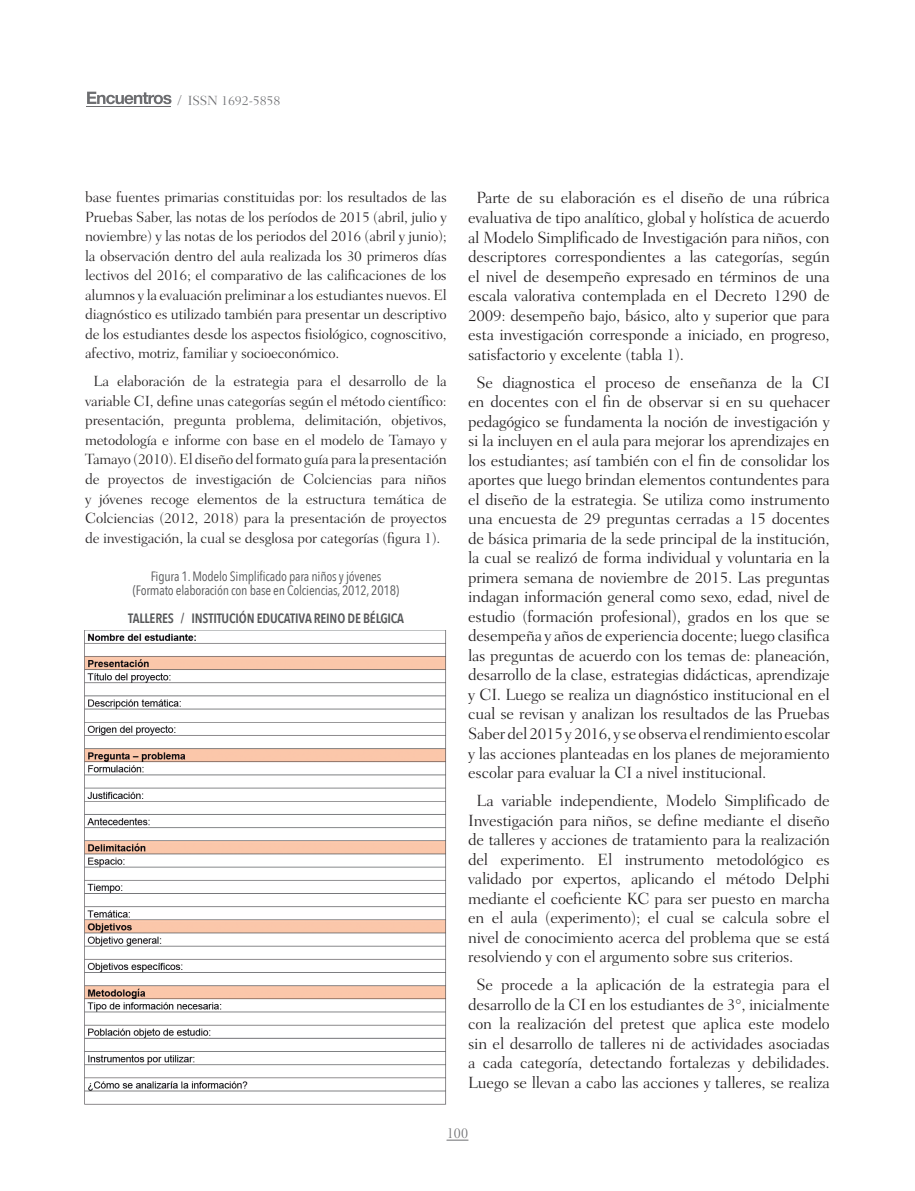
<style>
.page{position:relative;width:915px;height:1191px;background:#fff}
.page>*{position:absolute;margin:0;border:0;box-sizing:border-box;transform-origin:0 0}
.General{font:300 16.5px/19.5px "Fairfield LT Std";letter-spacing:-.015em;color:#231f20;text-align:justify}
.General-2{font:300 15px/19.5px "Fairfield LT Std";letter-spacing:-.015em;color:#231f20;text-align:justify}
.t1{font:300 15px "Fairfield LT Std";color:#6c6d70;scale:.9 1}
.Tablas_Títulos{font:13.5px "Avenir Next Condensed";letter-spacing:-.015em;color:#57585a}
.Tablas_Títulos-2{font:600 13.5px "Avenir Next Condensed";letter-spacing:-.015em;color:#57585a}
.t2{font:300 13.5px "Fairfield LT Std";letter-spacing:-.01em;color:#6c6d70}
</style>
<div class="page">
<svg style="left:87px;top:92px;width:84px;height:12px"></svg>
<hr style="left:86px;top:106px;width:85px;height:1px;background:#6c6d70">
<svg style="left:446px;top:1139px;width:22px;height:1px"></svg>
<img style="left:85px;top:630px;width:361px;height:475px">
<p class="t2" style="left:177px;top:93px;width:104px">/ ISSN 1692-5858</p>
<p class="General-2" style="left:85px;top:188px;width:363px">base fuentes primarias constituidas por: los resultados de las Pruebas Saber, las notas de los períodos de 2015 (abril, julio y noviembre) y las notas de los periodos del 2016 (abril y junio); la observación dentro del aula realizada los 30 primeros días lectivos del 2016; el comparativo de las calificaciones de los alumnos y la evaluación preliminar a los estudiantes nuevos. El diagnóstico es utilizado también para presentar un descriptivo de los estudiantes desde los aspectos fisiológico, cognoscitivo, afectivo, motriz, familiar y socioeconómico.</p>
<p class="General-2" style="left:85px;top:372px;width:363px;text-align:center">La elaboración de la estrategia para el desarrollo de la variable CI, define unas categorías según el método científico: presentación, pregunta problema, delimitación, objetivos, metodología e informe con base en el modelo de Tamayo y Tamayo (2010). El diseño del formato guía para la presentación de proyectos de investigación de Colciencias para niños y jóvenes recoge elementos de la estructura temática de Colciencias (2012, 2018) para la presentación de proyectos de investigación, la cual se desglosa por categorías (figura 1).</p>
<p class="Tablas_Títulos" style="left:151px;top:565px;width:232px">Figura 1. Modelo Simplificado para niños y jóvenes</p>
<p class="Tablas_Títulos" style="left:133px;top:578px;width:268px">(Formato elaboración con base en Colciencias, 2012, 2018)</p>
<p class="Tablas_Títulos-2" style="left:128px;top:606px;width:277px">TALLERES / INSTITUCIÓN EDUCATIVA REINO DE BÉLGICA</p>
<p class="General" style="left:468px;top:188px;width:363px;text-indent:9px">Parte de su elaboración es el diseño de una rúbrica evaluativa de tipo analítico, global y holística de acuerdo al Modelo Simplificado de Investigación para niños, con descriptores correspondientes a las categorías, según el nivel de desempeño expresado en términos de una escala valorativa contemplada en el Decreto 1290 de 2009: desempeño bajo, básico, alto y superior que para esta investigación corresponde a iniciado, en progreso, satisfactorio y excelente (tabla 1).</p>
<p class="General" style="left:468px;top:373px;width:363px;text-indent:9px">Se diagnostica el proceso de enseñanza de la CI en docentes con el fin de observar si en su quehacer pedagógico se fundamenta la noción de investigación y si la incluyen en el aula para mejorar los aprendizajes en los estudiantes; así también con el fin de consolidar los aportes que luego brindan elementos contundentes para el diseño de la estrategia. Se utiliza como instrumento una encuesta de 29 preguntas cerradas a 15 docentes de básica primaria de la sede principal de la institución, la cual se realizó de forma individual y voluntaria en la primera semana de noviembre de 2015. Las preguntas indagan información general como sexo, edad, nivel de estudio (formación profesional), grados en los que se desempeña y años de experiencia docente; luego clasifica las preguntas de acuerdo con los temas de: planeación, desarrollo de la clase, estrategias didácticas, aprendizaje y CI. Luego se realiza un diagnóstico institucional en el cual se revisan y analizan los resultados de las Pruebas Saber del 2015 y 2016, y se observa el rendimiento escolar y las acciones planteadas en los planes de mejoramiento escolar para evaluar la CI a nivel institucional.</p>
<p class="General" style="left:468px;top:791px;width:363px;text-indent:9px">La variable independiente, Modelo Simplificado de Investigación para niños, se define mediante el diseño de talleres y acciones de tratamiento para la realización del experimento. El instrumento metodológico es validado por expertos, aplicando el método Delphi mediante el coeficiente KC para ser puesto en marcha en el aula (experimento); el cual se calcula sobre el nivel de conocimiento acerca del problema que se está resolviendo y con el argumento sobre sus criterios.</p>
<p class="General" style="left:468px;top:975px;width:363px;text-align:center">Se procede a la aplicación de la estrategia para el desarrollo de la CI en los estudiantes de 3°, inicialmente con la realización del pretest que aplica este modelo sin el desarrollo de talleres ni de actividades asociadas a cada categoría, detectando fortalezas y debilidades.<br>Luego se llevan a cabo las acciones y talleres, se realiza</p>
<p class="t1" style="left:447px;top:1124px;width:25px">100</p>
</div>
